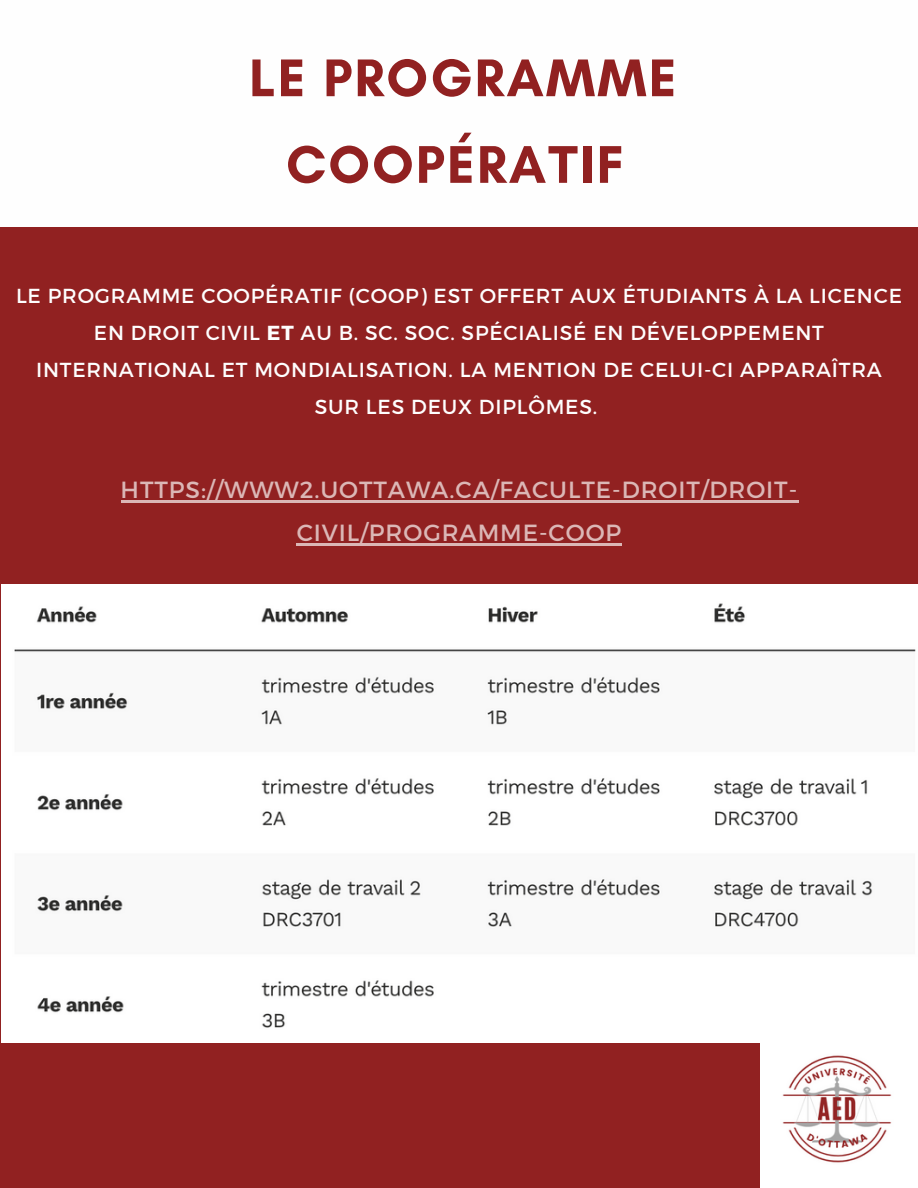
<style>
.page{position:relative;width:918px;height:1188px;background:#912121}
.page>*{position:absolute;margin:0;border:0;box-sizing:border-box;transform-origin:0 0}
.t1{font:700 54px "Glacial Indifference";letter-spacing:.04em;color:#912121}
.t2{font:23.4px/42.8px "Montserrat";letter-spacing:.04em;color:#dbb7b6;text-align:center}
.t3{font:20.25px/37.2px "Montserrat";letter-spacing:.04em;color:#fefefe;text-align:center}
.s1{font-weight:700}
</style>
<div class="page">
<div style="left:0;top:0;width:918px;height:226px;background:#fefefe"></div>
<div style="left:1px;top:585px;width:917px;height:457px;background:#fefefe"></div>
<hr style="left:121px;top:500px;width:379px;height:3px;background:#dbb7b6">
<hr style="left:500px;top:500px;width:112px;height:3px;background:#dbb7b6">
<hr style="left:612px;top:500px;width:186px;height:3px;background:#dbb7b6">
<hr style="left:297px;top:543px;width:325px;height:2px;background:#dbb7b6">
<img style="left:760px;top:1043px;width:158px;height:145px">
<p class="t1" style="left:249px;top:45px;width:429px">LE PROGRAMME</p>
<p class="t1" style="left:286px;top:132px;width:339px">COOPÉRATIF</p>
<p class="t3" style="left:16px;top:276px;width:887px">LE PROGRAMME COOPÉRATIF (COOP) EST OFFERT AUX ÉTUDIANTS À LA LICENCE EN DROIT CIVIL <span class="s1">ET</span> AU B. SC. SOC. SPÉCIALISÉ EN DÉVELOPPEMENT INTERNATIONAL ET MONDIALISATION. LA MENTION DE CELUI-CI APPARAÎTRA SUR LES DEUX DIPLÔMES.</p>
<p class="t2" style="left:121px;top:467px;width:678px">HTTPS://WWW2.UOTTAWA.CA/FACULTE-DROIT/DROIT-<br>CIVIL/PROGRAMME-COOP</p>
</div>
